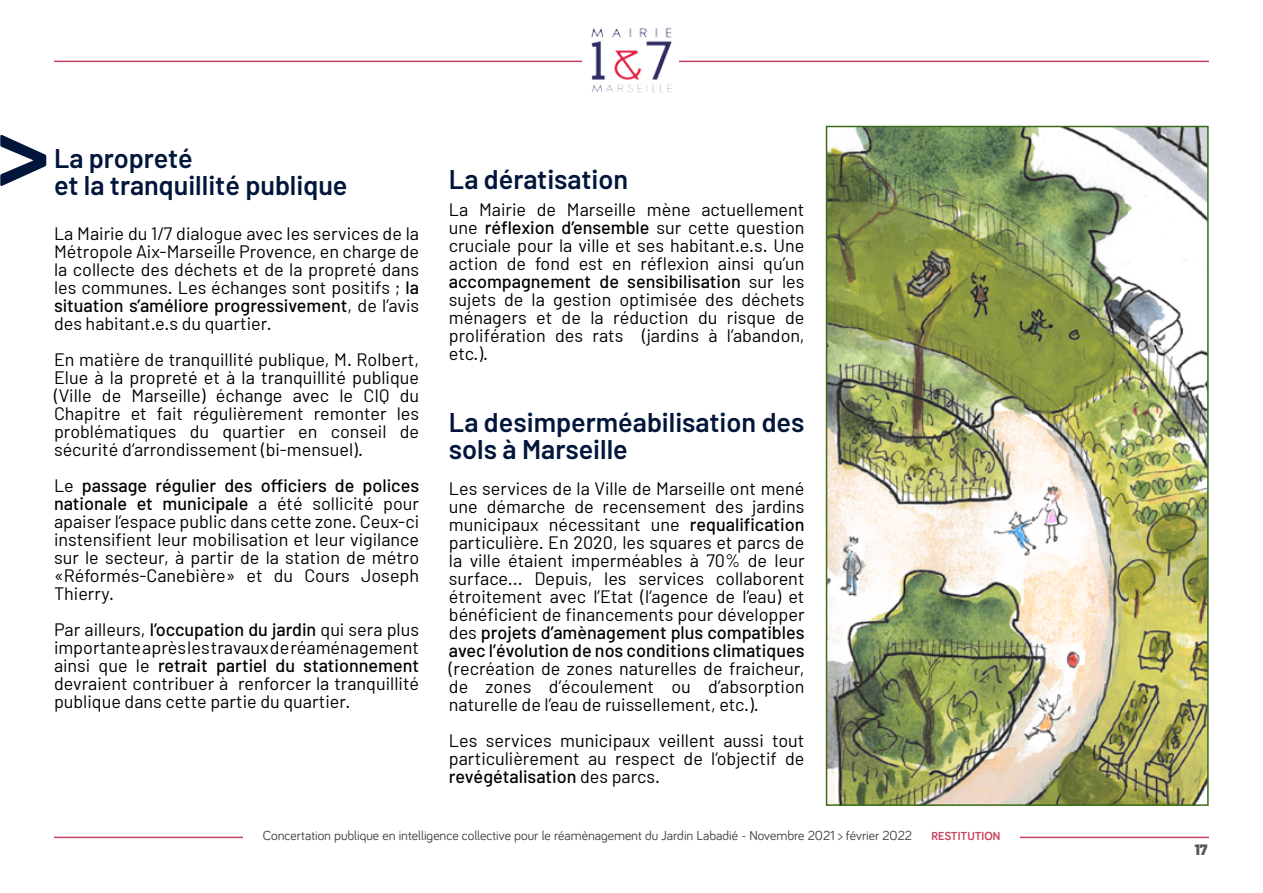
<style>
.page{position:relative;width:1263px;height:893px;background:#fff}
.page>*{position:absolute;margin:0;border:0;box-sizing:border-box;transform-origin:0 0}
.t1{font:600 108px "Barlow";color:#02163b}
.t2{font:600 27px/27px "Barlow";color:#02163b}
.t3{font:18px/18px "Barlow";color:#000;text-align:justify}
.t4{font:900 15px "Barlow";color:#56575d}
.t5{font:13.5px "Bariol";color:#3c3c3b}
.t6{font:700 12px "Bariol";color:#c6445e}
.s1{font-weight:500}
</style>
<div class="page">
<hr style="left:54px;top:61px;width:1155px;height:1px;background:#c6445e">
<hr style="left:54px;top:837px;width:1155px;height:1px;background:#c6445e">
<div style="left:243px;top:829px;width:776px;height:16px;background:#fff"></div>
<div style="left:582px;top:15px;width:96px;height:98px;background:#fff"></div>
<img style="left:591px;top:27px;width:81px;height:66px">
<img style="left:829px;top:129px;width:377px;height:674px">
<div style="left:826px;top:126px;width:383px;height:680px;border:2px solid #3b6b1a"></div>
<h1 class="t1" style="left:-3px;top:84px;width:55px">&gt;</h1>
<h2 class="t2" style="left:54px;top:145px;width:295px">La propreté<br>et la tranquillité publique</h2>
<p class="t3" style="left:54px;top:224px;width:367px">La Mairie du 1/7 dialogue avec les services de la Métropole Aix-Marseille Provence, en charge de la collecte des déchets et de la propreté dans les communes. Les échanges sont positifs ; <span class="s1">la situation s’améliore progressivement</span>, de l’avis des habitant.e.s du quartier.</p>
<p class="t3" style="left:54px;top:350px;width:367px">En matière de tranquillité publique, M. Rolbert, Elue à la propreté et à la tranquillité publique (Ville de Marseille) échange avec le CIQ du Chapitre et fait régulièrement remonter les problématiques du quartier en conseil de sécurité d’arrondissement (bi-mensuel).</p>
<p class="t3" style="left:54px;top:476px;width:367px">Le <span class="s1">passage régulier des officiers de polices nationale et municipale</span> a été sollicité pour apaiser l’espace public dans cette zone. Ceux-ci instensifient leur mobilisation et leur vigilance sur le secteur, à partir de la station de métro «Réformés-Canebière» et du Cours Joseph Thierry.</p>
<p class="t3" style="left:54px;top:620px;width:367px">Par ailleurs, <span class="s1">l’occupation du jardin</span> qui sera plus importante après les travaux de réaménagement ainsi que le <span class="s1">retrait partiel du stationnement </span>devraient contribuer à renforcer la tranquillité publique dans cette partie du quartier.</p>
<h2 class="t2" style="left:449px;top:166px;width:181px">La dératisation</h2>
<p class="t3" style="left:449px;top:200px;width:357px">La Mairie de Marseille mène actuellement une <span class="s1">réflexion d’ensemble</span> sur cette question cruciale pour la ville et ses habitant.e.s. Une action de fond est en réflexion ainsi qu’un <span class="s1">accompagnement de sensibilisation</span> sur les sujets de la gestion optimisée des déchets ménagers et de la réduction du risque de prolifération des rats (jardins à l’abandon, etc.).</p>
<h2 class="t2" style="left:449px;top:409px;width:357px">La desimperméabilisation des sols à Marseille</h2>
<p class="t3" style="left:449px;top:479px;width:357px">Les services de la Ville de Marseille ont mené une démarche de recensement des jardins municipaux nécessitant une <span class="s1">requalification </span>particulière. En 2020, les squares et parcs de la ville étaient imperméables à 70% de leur surface... Depuis, les services collaborent étroitement avec l’Etat (l’agence de l’eau) et bénéficient de financements pour développer des <span class="s1">projets d’amènagement plus compatibles avec l’évolution de nos conditions climatiques</span></p>
<p class="t3" style="left:449px;top:659px;width:357px">(recréation de zones naturelles de fraicheur, de zones d’écoulement ou d’absorption naturelle de l’eau de ruissellement, etc.).</p>
<p class="t3" style="left:449px;top:731px;width:357px">Les services municipaux veillent aussi tout particulièrement au respect de l’objectif de <span class="s1">revégétalisation</span> des parcs.</p>
<p class="t5" style="left:263px;top:826px;width:651px">Concertation publique en intelligence collective pour le réamènagement du Jardin Labadié - Novembre 2021 &gt; février 2022</p>
<p class="t6" style="left:931px;top:828px;width:70px">RESTITUTION</p>
<p class="t4" style="left:1195px;top:840px;width:14px">17</p>
</div>
